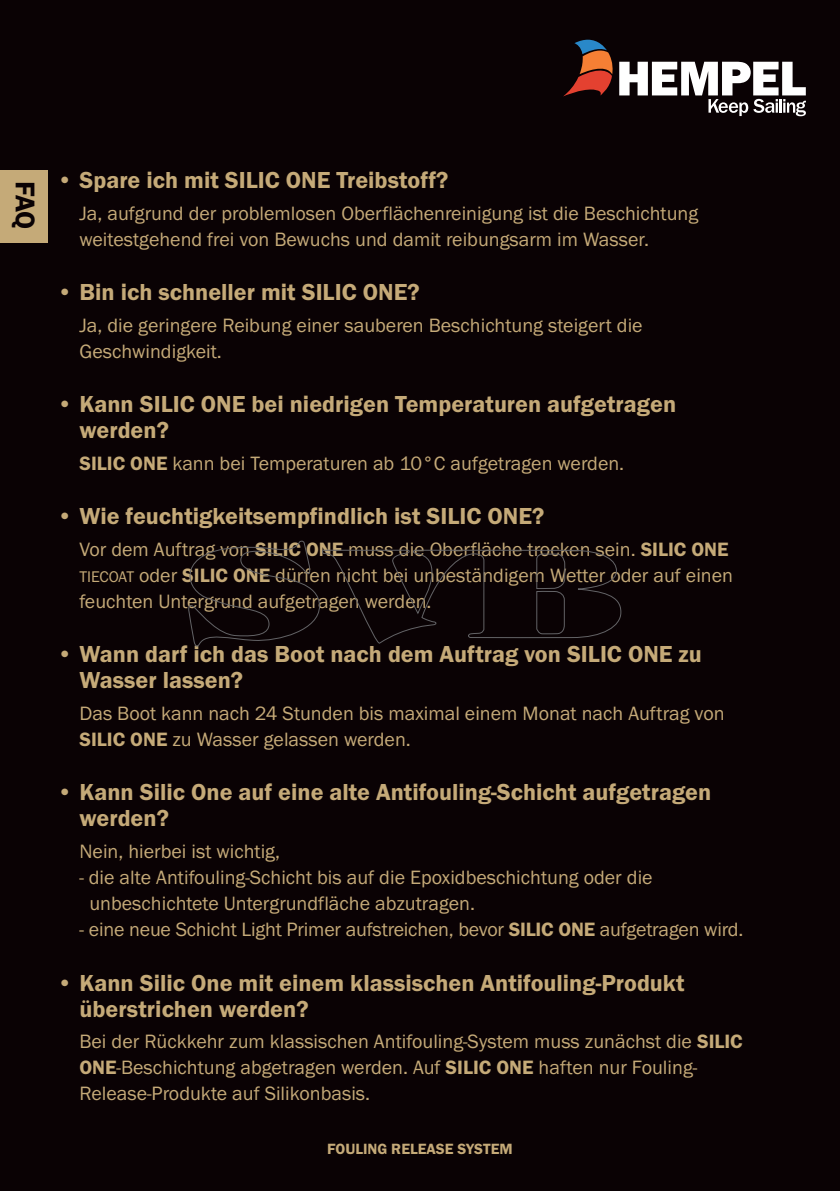
<style>
.page{position:relative;width:840px;height:1191px;background:#fff}
.page>*{position:absolute;margin:0;border:0;box-sizing:border-box;transform-origin:0 0}
.t1{font:600 28px "Franklin Got Itc TCE";color:#0a0204}
.t2{font:600 24px/26px "Franklin Got Itc TCE";color:#c5aa78}
.t3{font:20px/26px "Franklin Got Itc TCE";color:#c5aa78}
.t4{font:16px "Franklin Got Itc TCE";color:#c5aa78}
.t5{font:600 15.4px "Franklin Got Itc TCE";color:#c5aa78}
.s1{font-weight:600}
</style>
<div class="page">
<div style="left:0;top:0;width:839px;height:1191px;background:#0a0204"></div>
<svg style="left:619px;top:62px;width:186px;height:54px"></svg>
<svg style="left:563px;top:40px;width:50px;height:56px"></svg>
<div style="left:0;top:170px;width:48px;height:72px;background:#c5aa78"></div>
<svg style="left:188px;top:540px;width:433px;height:107px"></svg>
<h1 class="t1" style="left:41px;top:180px;width:50px;rotate:90deg">FAQ</h1>
<p class="t2" style="left:57px;top:167px;width:393px">• Spare ich mit SILIC ONE Treibstoff?</p>
<p class="t3" style="left:79px;top:200px;width:620px">Ja, aufgrund der problemlosen Oberflächenreinigung ist die Beschichtung weitestgehend frei von Bewuchs und damit reibungsarm im Wasser.</p>
<p class="t2" style="left:57px;top:279px;width:364px">• Bin ich schneller mit SILIC ONE?</p>
<p class="t3" style="left:79px;top:312px;width:564px">Ja, die geringere Reibung einer sauberen Beschichtung steigert die<br>Geschwindigkeit.</p>
<p class="t2" style="left:79px;top:391px;width:598px;text-indent:-23px">• Kann SILIC ONE bei niedrigen Temperaturen aufgetragen werden?</p>
<p class="t3" style="left:79px;top:450px;width:546px"><span class="s1">Silic One</span> kann bei Temperaturen ab 10°C aufgetragen werden.</p>
<p class="t2" style="left:57px;top:503px;width:489px">• Wie feuchtigkeitsempfindlich ist SILIC ONE?</p>
<p class="t3" style="left:79px;top:536px;width:637px">Vor dem Auftrag von <span class="s1">Silic One</span> muss die Oberfläche trocken sein. <span class="s1">Silic One</span></p>
<p class="t4" style="left:79px;top:568px;width:17px">Tiecoat</p>
<p class="t3" style="left:79px;top:562px;width:654px;text-indent:60px">oder <span class="s1">Silic One</span> dürfen nicht bei unbeständigem Wetter oder auf einen feuchten Untergrund aufgetragen werden.</p>
<p class="t2" style="left:79px;top:641px;width:623px;text-indent:-23px">• Wann darf ich das Boot nach dem Auftrag von SILIC ONE zu<br>Wasser lassen?</p>
<p class="t3" style="left:79px;top:700px;width:646px">Das Boot kann nach 24 Stunden bis maximal einem Monat nach Auftrag von<br><span class="s1">Silic One</span> zu Wasser gelassen werden.</p>
<p class="t2" style="left:79px;top:779px;width:633px;text-indent:-23px">• Kann Silic One auf eine alte Antifouling-Schicht aufgetragen werden?</p>
<p class="t3" style="left:79px;top:838px;width:202px">Nein, hierbei ist wichtig,</p>
<p class="t3" style="left:89px;top:864px;width:564px;text-indent:-10px">- die alte Antifouling-Schicht bis auf die Epoxidbeschichtung oder die unbeschichtete Untergrundfläche abzutragen.</p>
<p class="t3" style="left:79px;top:916px;width:665px">- eine neue Schicht Light Primer aufstreichen, bevor <span class="s1">Silic One</span> aufgetragen wird.</p>
<p class="t2" style="left:79px;top:969px;width:606px;text-indent:-23px">• Kann Silic One mit einem klassischen Antifouling-Produkt überstrichen werden?</p>
<p class="t3" style="left:79px;top:1028px;width:664px">Bei der Rückkehr zum klassischen Antifouling-System muss zunächst die <span class="s1">Silic<br>One</span>-Beschichtung abgetragen werden. Auf <span class="s1">Silic One</span> haften nur Fouling-<br>Release-Produkte auf Silikonbasis.</p>
<p class="t5" style="left:327px;top:1140px;width:187px">FOULING RELEASE SYSTEM</p>
</div>
